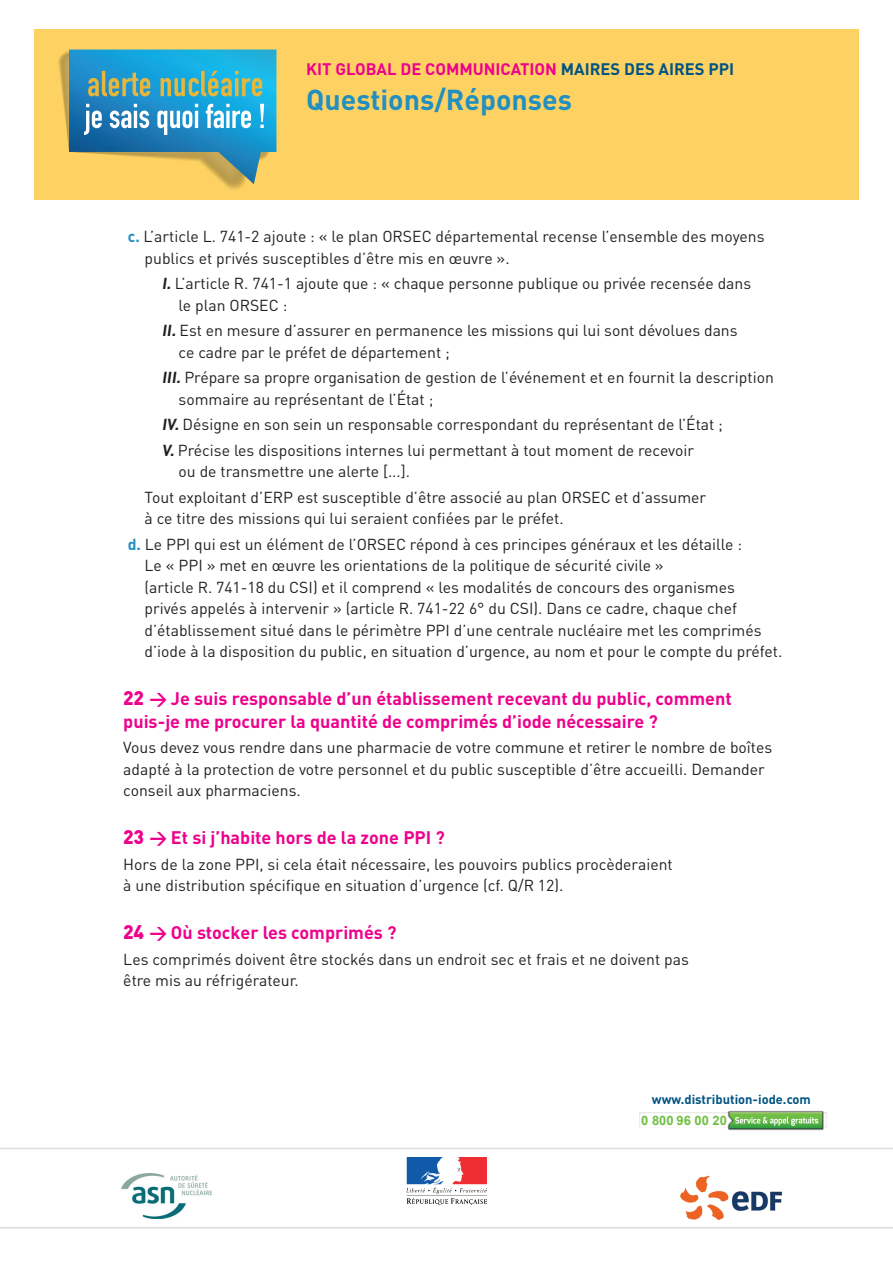
<style>
.page{position:relative;width:893px;height:1263px;background:#fff}
.page>*{position:absolute;margin:0;border:0;box-sizing:border-box;transform-origin:0 0}
.t1{font:700 28.5px "DIN";color:#218fc0}
.t2{font:700 18px/22.5px "DIN";color:#ed028c}
.t3{font:700 16.5px "DIN";color:#ed028c}
.t4{font:15.75px/21.3px "DIN";color:#231f20}
.t5{font:700 12.9px "DIN";color:#015483}
.t6{font:700 12.9px "Arial";color:#71bf44}
.s1{color:#015483}
.s2{font-weight:700;color:#218fc0}
.s3{font-weight:700}
.s4{font-weight:900;font-size:19.5px}
</style>
<div class="page">
<div style="left:34px;top:30px;width:825px;height:170px;background:#fed262"></div>
<svg style="left:58px;top:50px;width:218px;height:139px"></svg>
<img style="left:728px;top:1111px;width:96px;height:19px">
<svg style="left:729px;top:1112px;width:93px;height:16px"></svg>
<svg style="left:0;top:1148px;width:893px;height:80px"></svg>
<img style="left:114px;top:1173px;width:98px;height:45px">
<img style="left:406px;top:1157px;width:81px;height:47px">
<img style="left:678px;top:1174px;width:104px;height:47px">
<p class="t3" style="left:306px;top:59px;width:430px">KIT GLOBAL DE COMMUNICATION <span class="s1">MAIRES DES AIRES PPI</span></p>
<h1 class="t1" style="left:306px;top:81px;width:267px">Questions/Réponses</h1>
<p class="t4" style="left:145px;top:226px;width:621px;text-indent:-17px"><span class="s2">c.</span> L’article L. 741-2 ajoute : « le plan ORSEC départemental recense l’ensemble des moyens publics et privés susceptibles d’être mis en œuvre ».</p>
<p class="t4" style="left:179px;top:273px;width:574px;text-indent:-17px"><span class="s3">I.</span> L’article R. 741-1 ajoute que : « chaque personne publique ou privée recensée dans le plan ORSEC :</p>
<p class="t4" style="left:179px;top:320px;width:560px;text-indent:-17px"><span class="s3">II.</span> Est en mesure d’assurer en permanence les missions qui lui sont dévolues dans ce cadre par le préfet de département ;</p>
<p class="t4" style="left:179px;top:367px;width:597px;text-indent:-17px"><span class="s3">III.</span> Prépare sa propre organisation de gestion de l’événement et en fournit la description sommaire au représentant de l’État ;</p>
<p class="t4" style="left:162px;top:412px;width:563px;line-height:25.7px"><span class="s3">IV.</span> Désigne en son sein un responsable correspondant du représentant de l’État ;<br><span class="s3">V.</span> Précise les dispositions internes lui permettant à tout moment de recevoir</p>
<p class="t4" style="left:145px;top:459px;width:563px;line-height:25.7px;text-indent:34px">ou de transmettre une alerte [...].<br>Tout exploitant d’ERP est susceptible d’être associé au plan ORSEC et d’assumer</p>
<p class="t4" style="left:128px;top:506px;width:616px;line-height:25.7px;text-indent:17px">à ce titre des missions qui lui seraient confiées par le préfet.<br><span class="s2">d.</span> Le PPI qui est un élément de l’ORSEC répond à ces principes généraux et les détaille :</p>
<p class="t4" style="left:145px;top:555px;width:639px">Le « PPI » met en œuvre les orientations de la politique de sécurité civile »<br>(article R. 741-18 du CSI) et il comprend « les modalités de concours des organismes<br>privés appelés à intervenir » (article R. 741-22 6° du CSI). Dans ce cadre, chaque chef d’établissement situé dans le périmètre PPI d’une centrale nucléaire met les comprimés d’iode à la disposition du public, en situation d’urgence, au nom et pour le compte du préfet.</p>
<p class="t2" style="left:123px;top:686px;width:610px"><span class="s4">22</span> &gt; Je suis responsable d’un établissement recevant du public, comment puis-je me procurer la quantité de comprimés d’iode nécessaire ?</p>
<p class="t4" style="left:123px;top:736px;width:650px">Vous devez vous rendre dans une pharmacie de votre commune et retirer le nombre de boîtes adapté à la protection de votre personnel et du public susceptible d’être accueilli. Demander conseil aux pharmaciens.</p>
<p class="t2" style="left:123px;top:825px;width:323px"><span class="s4">23</span> &gt; Et si j’habite hors de la zone PPI ?</p>
<p class="t4" style="left:123px;top:853px;width:551px">Hors de la zone PPI, si cela était nécessaire, les pouvoirs publics procèderaient à une distribution spécifique en situation d’urgence (cf. Q/R 12).</p>
<p class="t2" style="left:123px;top:920px;width:275px"><span class="s4">24</span> &gt; Où stocker les comprimés ?</p>
<p class="t4" style="left:123px;top:948px;width:567px">Les comprimés doivent être stockés dans un endroit sec et frais et ne doivent pas être mis au réfrigérateur.</p>
<p class="t5" style="left:652px;top:1090px;width:161px">www.distribution-iode.com</p>
<p class="t6" style="left:641px;top:1112px;width:87px">0 800 96 00 20</p>
</div>
